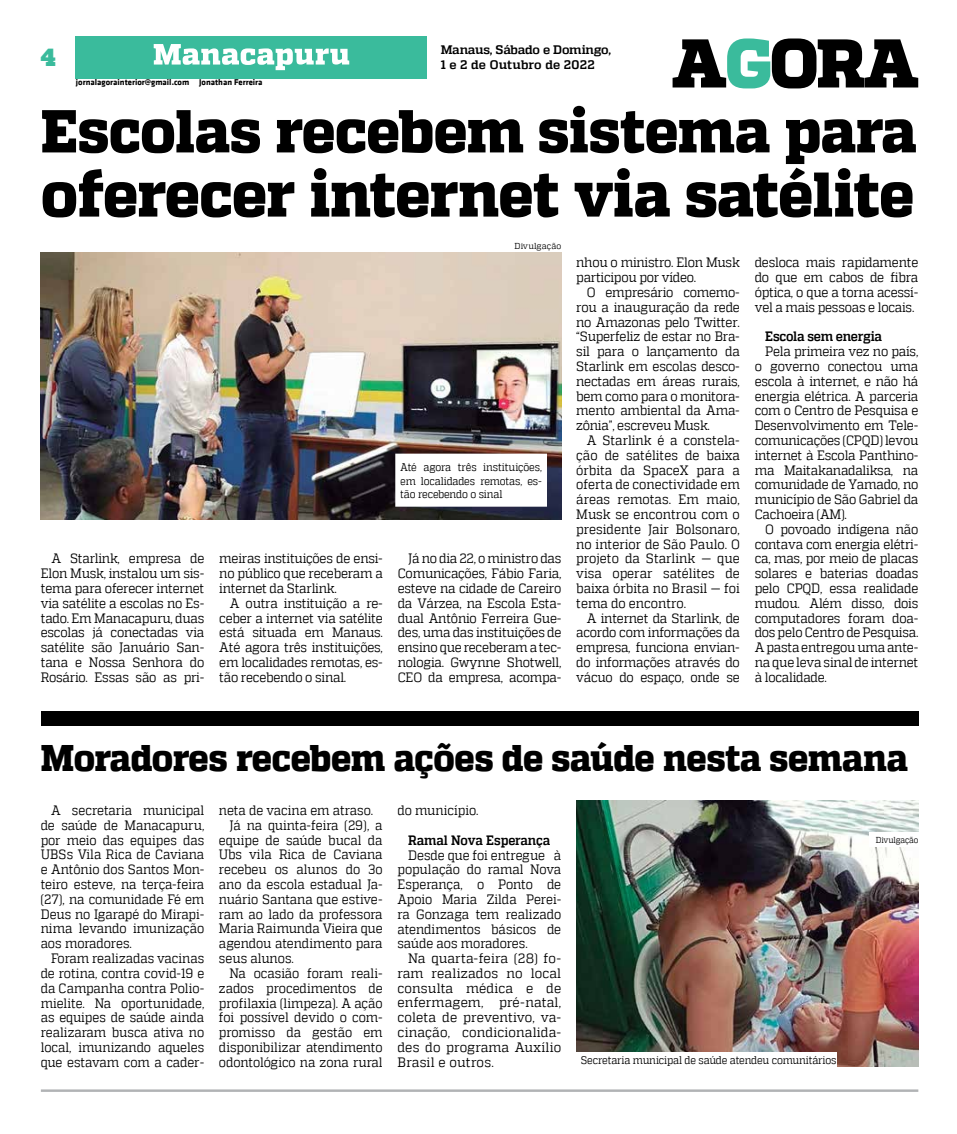
<style>
.page{position:relative;width:957px;height:1134px;background:#fff}
.page>*{position:absolute;margin:0;border:0;box-sizing:border-box;transform-origin:0 0}
.t1{font:800 62.88px "MW Quadon";letter-spacing:-.02em;color:#000;scale:.95 1}
.t2{font:800 60.38px "MW Quadon";letter-spacing:-.015em;color:#000;scale:.95 1}
.t3{font:800 37px "MW Quadon";letter-spacing:-.015em;color:#000;scale:.93 1}
.t4{font:900 24.62px "MW Quadon";color:#3abb9c;scale:.95 1}
.t5{font:13.62px/14.8px "MW Quadon";letter-spacing:-.02em;color:#000;text-align:justify;scale:.91 1}
.t6{font:13.62px/14.8px "MW Quadon";letter-spacing:-.02em;color:#000;text-align:justify;scale:.9 1}
.t7{font:13.62px/14.8px "MW Quadon";letter-spacing:-.02em;color:#000;text-align:justify;scale:.94 1}
.t8{font:13.62px "MW Quadon";color:#000;scale:.9 1}
.t9{font:700 13.62px "MW Quadon";letter-spacing:-.02em;color:#000;scale:.9 1}
.t10{font:700 13.62px "MW Quadon";letter-spacing:-.02em;color:#000;scale:.91 1}
.t11{font:700 12.38px "MW Quadon";letter-spacing:-.01em;color:#000}
.t12{font:700 12.38px "MW Quadon";letter-spacing:.01em;color:#000}
.t13{font:11.12px/13.4px "MW Quadon";letter-spacing:-.015em;color:#000;text-align:justify;scale:.9 1}
.t14{font:700 8.62px "MW Klavika Bd";color:#000}
.t15{font:8.62px "MW Quadon";color:#000;scale:.95 1}
.t16{font:8.62px "MW Quadon";color:#000;scale:.9 1}
</style>
<div class="page">
<hr style="left:41px;top:1089px;width:877px;height:3px;background:#b1b3b5">
<div style="left:76px;top:36px;width:351px;height:43px;background:#3abb9c"></div>
<svg style="left:154px;top:44px;width:195px;height:26px"></svg>
<svg style="left:672px;top:38px;width:246px;height:50px"></svg>
<img style="left:41px;top:253px;width:520px;height:266px">
<div style="left:398px;top:456px;width:146px;height:48px;background:#fff"></div>
<div style="left:41px;top:711px;width:877px;height:15px;background:#000"></div>
<img style="left:576px;top:800px;width:342px;height:267px">
<div style="left:576px;top:1052px;width:260px;height:15px;background:#fff"></div>
<div style="left:869px;top:832px;width:49px;height:15px;background:#fff"></div>
<p class="t11" style="left:441px;top:42px;width:172px">Manaus, Sábado e Domingo,</p>
<h3 class="t4" style="left:41px;top:43px;width:17px">4</h3>
<p class="t12" style="left:441px;top:58px;width:155px">1 e 2 de Outubro de 2022</p>
<p class="t14" style="left:76px;top:76px;width:188px">jornalagorainterior@gmail.com Jonathan Ferreira</p>
<h2 class="t2" style="left:41px;top:96px;width:923px">Escolas recebem sistema para</h2>
<h1 class="t1" style="left:41px;top:158px;width:921px">oferecer internet via satélite</h1>
<p class="t15" style="left:514px;top:241px;width:51px">Divulgação</p>
<p class="t5" style="left:41px;top:551px;width:181px;text-indent:11px">A Starlink, empresa de Elon Musk, instalou um sis&shy;tema para oferecer internet via satélite a escolas no Es&shy;tado. Em Manacapuru, duas escolas já conectadas via satélite são Januário San&shy;tana e Nossa Senhora do Rosário. Essas são as pri-</p>
<p class="t5" style="left:219px;top:551px;width:181px">meiras instituições de ensi&shy;no público que receberam a internet da Starlink.</p>
<p class="t5" style="left:219px;top:596px;width:181px;text-indent:11px">A outra instituição a re&shy;ceber a internet via satélite está situada em Manaus.<br>Até agora três instituições, em localidades remotas, es&shy;tão recebendo o sinal.</p>
<p class="t13" style="left:400px;top:461px;width:159px">Até agora três instituições, em localidades remotas, es&shy;tão recebendo o sinal</p>
<p class="t5" style="left:398px;top:551px;width:181px;text-indent:11px">Já no dia 22, o ministro das Comunicações, Fábio Faria, esteve na cidade de Careiro da Várzea, na Escola Esta&shy;dual Antônio Ferreira Gue&shy;des, uma das instituições de ensino que receberam a tec&shy;nologia. Gwynne Shotwell, CEO da empresa, acompa-</p>
<p class="t5" style="left:576px;top:255px;width:181px">nhou o ministro. Elon Musk participou por vídeo.</p>
<p class="t5" style="left:576px;top:285px;width:181px;text-indent:11px">O empresário comemo&shy;rou a inauguração da rede no Amazonas pelo Twitter. “Superfeliz de estar no Bra&shy;sil para o lançamento da Starlink em escolas desco&shy;nectadas em áreas rurais, bem como para o monitora&shy;mento ambiental da Ama&shy;zônia”, escreveu Musk.</p>
<p class="t5" style="left:576px;top:433px;width:181px;text-indent:11px">A Starlink é a constela&shy;ção de satélites de baixa órbita da SpaceX para a oferta de conectividade em áreas remotas. Em maio, Musk se encontrou com o presidente Jair Bolsonaro, no interior de São Paulo. O projeto da Starlink — que visa operar satélites de baixa órbita no Brasil — foi tema do encontro.</p>
<p class="t5" style="left:576px;top:610px;width:181px;text-indent:11px">A internet da Starlink, de acordo com informações da empresa, funciona envian&shy;do informações através do vácuo do espaço, onde se</p>
<p class="t5" style="left:754px;top:255px;width:181px">desloca mais rapidamente do que em cabos de fibra óptica, o que a torna acessí&shy;vel a mais pessoas e locais.</p>
<p class="t10" style="left:765px;top:329px;width:130px">Escola sem energia</p>
<p class="t5" style="left:754px;top:344px;width:181px;text-indent:11px">Pela primeira vez no país, o governo conectou uma escola à internet, e não há energia elétrica. A parceria com o Centro de Pesquisa e Desenvolvimento em Tele&shy;comunicações (CPQD) levou internet à Escola Panthino&shy;ma Maitakanadaliksa, na comunidade de Yamado, no município de São Gabriel da Cachoeira (AM).</p>
<p class="t5" style="left:754px;top:522px;width:181px;text-indent:11px">O povoado indígena não contava com energia elétri&shy;ca, mas, por meio de placas solares e baterias doadas pelo CPQD, essa realidade mudou. Além disso, dois computadores foram doa&shy;dos pelo Centro de Pesquisa.<br>A pasta entregou uma ante&shy;na que leva sinal de internet à localidade.</p>
<h3 class="t3" style="left:41px;top:736px;width:934px">Moradores recebem ações de saúde nesta semana</h3>
<p class="t6" style="left:41px;top:803px;width:183px;text-indent:11px">A secretaria municipal de saúde de Manacapuru, por meio das equipes das UBSs Vila Rica de Caviana e Antônio dos Santos Mon&shy;teiro esteve, na terça-feira (27), na comunidade Fé em Deus no Igarapé do Mirapi&shy;nima levando imunização aos moradores.</p>
<p class="t6" style="left:41px;top:951px;width:183px;text-indent:11px">Foram realizadas vacinas de rotina, contra covid-19 e da Campanha contra Polio&shy;mielite. Na oportunidade, as equipes de saúde ainda realizaram busca ativa no local, imunizando aqueles que estavam com a cader-</p>
<p class="t6" style="left:219px;top:803px;width:173px">neta de vacina em atraso.</p>
<p class="t6" style="left:229px;top:818px;width:172px">Já na quinta-feira (29), a</p>
<p class="t8" style="left:219px;top:832px;width:183px">equipe de saúde bucal da</p>
<p class="t8" style="left:219px;top:847px;width:183px">Ubs vila Rica de Caviana</p>
<p class="t6" style="left:219px;top:862px;width:183px">recebeu os alunos do 3o</p>
<p class="t6" style="left:219px;top:877px;width:183px">ano da escola estadual Ja-</p>
<p class="t6" style="left:219px;top:892px;width:183px">nuário Santana que estive-</p>
<p class="t6" style="left:219px;top:906px;width:183px">ram ao lado da professora</p>
<p class="t8" style="left:219px;top:921px;width:183px">Maria Raimunda Vieira que</p>
<p class="t6" style="left:219px;top:936px;width:183px">agendou atendimento para</p>
<p class="t8" style="left:219px;top:950px;width:85px">seus alunos.</p>
<p class="t6" style="left:229px;top:966px;width:172px">Na ocasião foram reali-</p>
<p class="t6" style="left:219px;top:980px;width:183px">zados procedimentos de</p>
<p class="t8" style="left:219px;top:995px;width:183px">profilaxia (limpeza). A ação</p>
<p class="t6" style="left:219px;top:1010px;width:183px">foi possível devido o com-</p>
<p class="t6" style="left:219px;top:1025px;width:183px">promisso da gestão em</p>
<p class="t6" style="left:219px;top:1040px;width:183px">disponibilizar atendimento</p>
<p class="t6" style="left:219px;top:1054px;width:183px">odontológico na zona rural</p>
<p class="t8" style="left:397px;top:802px;width:92px">do município.</p>
<p class="t9" style="left:408px;top:832px;width:160px">Ramal Nova Esperança</p>
<p class="t6" style="left:397px;top:847px;width:183px;text-indent:11px">Desde que foi entregue à população do ramal Nova Esperança, o Ponto de Apoio Maria Zilda Perei&shy;ra Gonzaga tem realizado atendimentos básicos de saúde aos moradores.</p>
<p class="t7" style="left:397px;top:951px;width:176px;text-indent:11px">Na quarta-feira (28) fo&shy;ram realizados no local consulta médica e de enfermagem, pré-natal, coleta de preventivo, va&shy;cinação, condicionalida&shy;des do programa Auxílio Brasil e outros.</p>
<p class="t13" style="left:581px;top:1053px;width:286px">Secretaria municipal de saúde atendeu comunitários</p>
<p class="t16" style="left:876px;top:835px;width:49px">Divulgação</p>
</div>
